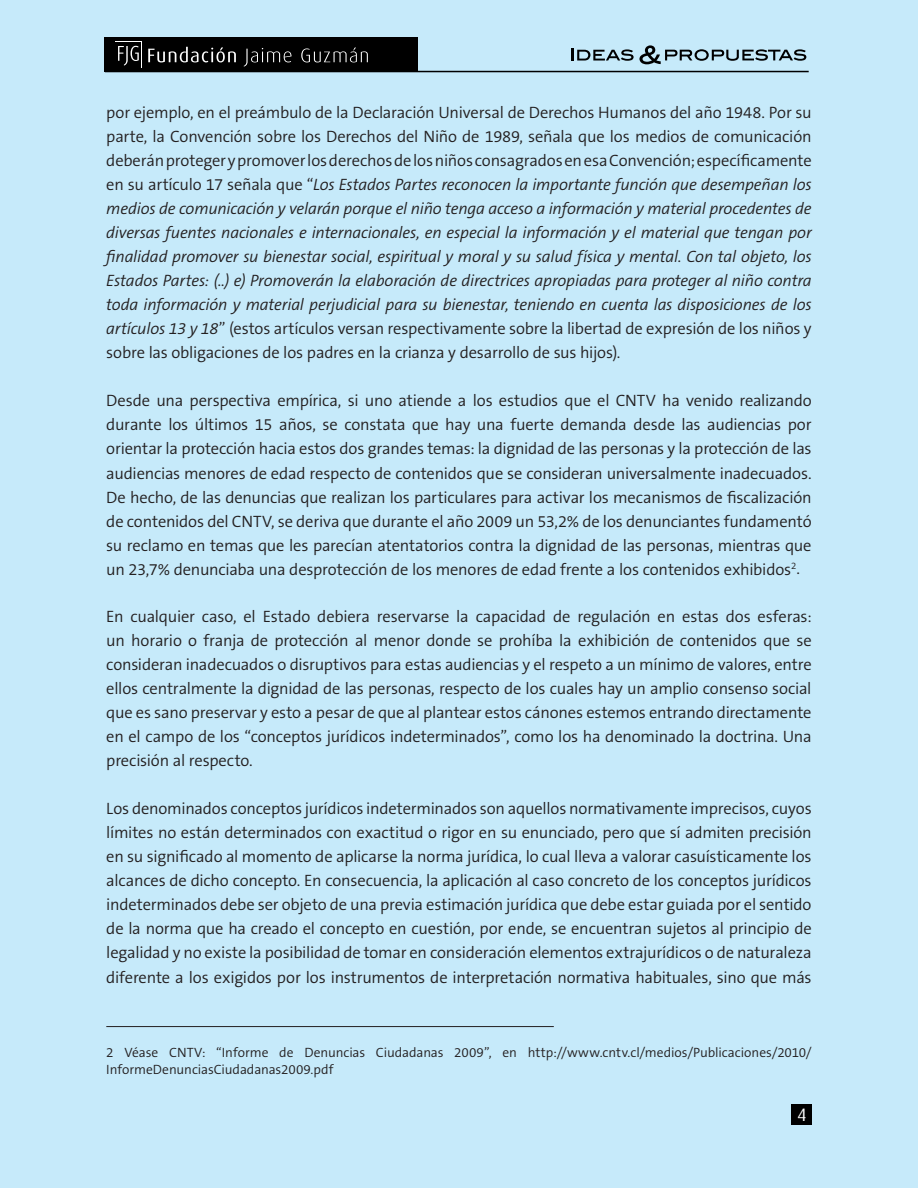
<style>
.page{position:relative;width:918px;height:1188px;background:#fff}
.page>*{position:absolute;margin:0;border:0;box-sizing:border-box;transform-origin:0 0}
.t1{font:18px "Dax";color:#fff}
.t2{font:300 16.5px/24px "The Sans B4";letter-spacing:-.01em;color:#231f20;text-align:justify}
.t3{font:italic 300 16.5px/24px "The Sans B4";letter-spacing:-.015em;color:#231f20;text-align:justify}
.t4{font:300 13.5px/17.2px "The Sans B4";letter-spacing:-.005em;color:#231f20}
.s1{font-style:normal}
</style>
<div class="page">
<div style="left:1px;top:0;width:917px;height:1188px;background:#c6eafa"></div>
<div style="left:792px;top:1104px;width:20px;height:20px;background:#000"></div>
<svg style="left:571px;top:45px;width:235px;height:19px"></svg>
<hr style="left:105px;top:71px;width:704px;height:1px;background:#000">
<div style="left:105px;top:37px;width:313px;height:35px;background:#000"></div>
<svg style="left:115px;top:41px;width:27px;height:27px"></svg>
<div style="left:116px;top:42px;width:25px;height:25px;background:#000"></div>
<svg style="left:118px;top:46px;width:21px;height:20px"></svg>
<svg style="left:148px;top:47px;width:220px;height:20px"></svg>
<hr style="left:106px;top:1026px;width:448px;height:1px;background:#231f20">
<p class="t3" style="left:106px;top:101px;width:707px"><span class="s1">por ejemplo, en el preámbulo de la Declaración Universal de Derechos Humanos del año 1948. Por su parte, la Convención sobre los Derechos del Niño de 1989, señala que los medios de comunicación deberán proteger y promover los derechos de los niños consagrados en esa Convención; específicamente en su artículo 17 señala que “</span>Los Estados Partes reconocen la importante función que desempeñan los medios de comunicación y velarán porque el niño tenga acceso a información y material procedentes de diversas fuentes nacionales e internacionales, en especial la información y el material que tengan por finalidad promover su bienestar social, espiritual y moral y su salud física y mental. Con tal objeto, los Estados Partes: (..) e) Promoverán la elaboración de directrices apropiadas para proteger al niño contra toda información y material perjudicial para su bienestar, teniendo en cuenta las disposiciones de los artículos 13 y 18<span class="s1">” (estos artículos versan respectivamente sobre la libertad de expresión de los niños y sobre las obligaciones de los padres en la crianza y desarrollo de sus hijos).</span></p>
<p class="t2" style="left:106px;top:390px;width:707px">Desde una perspectiva empírica, si uno atiende a los estudios que el CNTV ha venido realizando durante los últimos 15 años, se constata que hay una fuerte demanda desde las audiencias por orientar la protección hacia estos dos grandes temas: la dignidad de las personas y la protección de las audiencias menores de edad respecto de contenidos que se consideran universalmente inadecuados.<br>De hecho, de las denuncias que realizan los particulares para activar los mecanismos de fiscalización de contenidos del CNTV, se deriva que durante el año 2009 un 53,2% de los denunciantes fundamentó su reclamo en temas que les parecían atentatorios contra la dignidad de las personas, mientras que un 23,7% denunciaba una desprotección de los menores de edad frente a los contenidos exhibidos<sup>2</sup>.</p>
<p class="t2" style="left:106px;top:605px;width:707px">En cualquier caso, el Estado debiera reservarse la capacidad de regulación en estas dos esferas: un horario o franja de protección al menor donde se prohíba la exhibición de contenidos que se consideran inadecuados o disruptivos para estas audiencias y el respeto a un mínimo de valores, entre ellos centralmente la dignidad de las personas, respecto de los cuales hay un amplio consenso social que es sano preservar y esto a pesar de que al plantear estos cánones estemos entrando directamente en el campo de los “conceptos jurídicos indeterminados”, como los ha denominado la doctrina. Una precisión al respecto.</p>
<p class="t2" style="left:106px;top:798px;width:707px">Los denominados conceptos jurídicos indeterminados son aquellos normativamente imprecisos, cuyos límites no están determinados con exactitud o rigor en su enunciado, pero que sí admiten precisión en su significado al momento de aplicarse la norma jurídica, lo cual lleva a valorar casuísticamente los alcances de dicho concepto. En consecuencia, la aplicación al caso concreto de los conceptos jurídicos indeterminados debe ser objeto de una previa estimación jurídica que debe estar guiada por el sentido de la norma que ha creado el concepto en cuestión, por ende, se encuentran sujetos al principio de legalidad y no existe la posibilidad de tomar en consideración elementos extrajurídicos o de naturaleza diferente a los exigidos por los instrumentos de interpretación normativa habituales, sino que más</p>
<p class="t4" style="left:106px;top:1044px;width:707px">2 Véase CNTV: “Informe de Denuncias Ciudadanas 2009”, en http://www.cntv.cl/medios/Publicaciones/2010/<br>InformeDenunciasCiudadanas2009.pdf</p>
<p class="t1" style="left:797px;top:1104px;width:11px">4</p>
</div>
